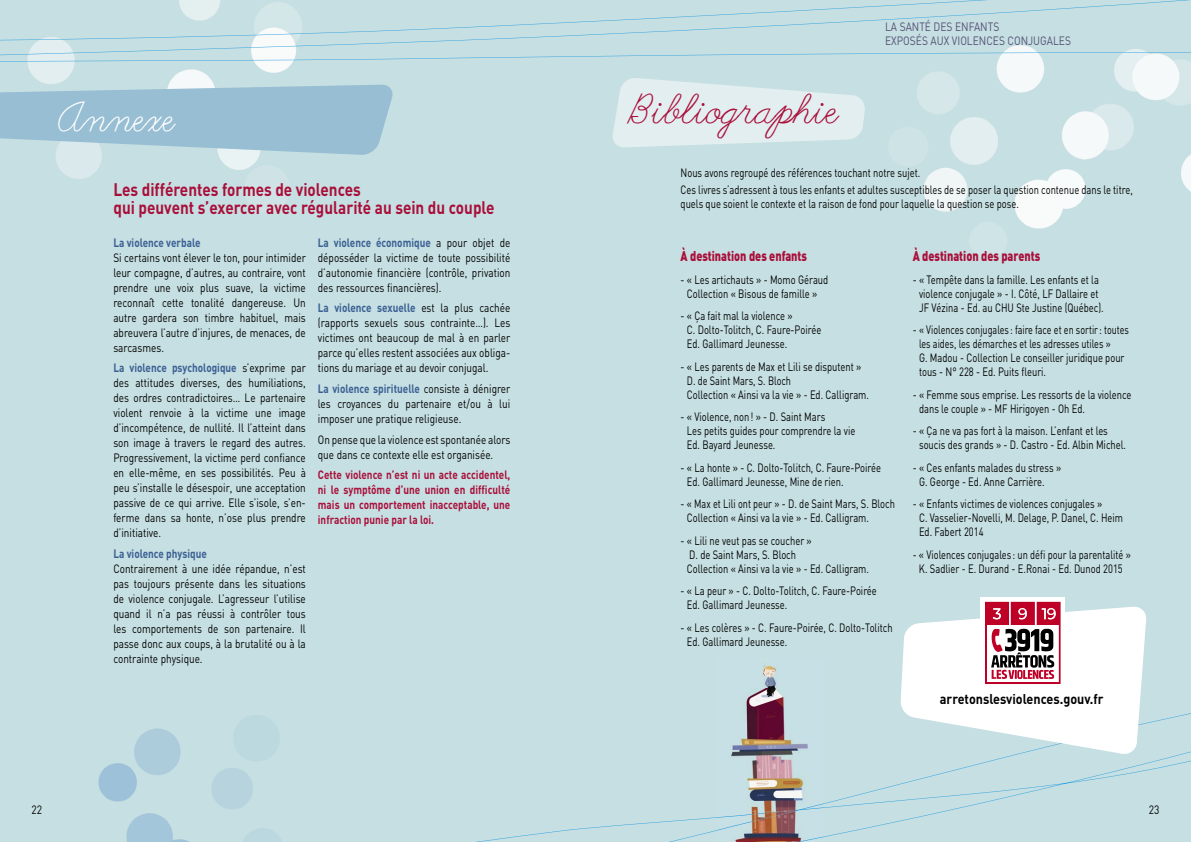
<style>
.page{position:relative;width:1191px;height:842px;background:#fff}
.page>*{position:absolute;margin:0;border:0;box-sizing:border-box;transform-origin:0 0}
.t1{font:32px "Abc Cursive";color:#a90f3a}
.t2{font:32px "Abc Cursive";color:#fff;scale:.96 1}
.t3{font:700 18px/18px "DIN";color:#a90f3a;scale:.85 1}
.t4{font:900 14px "DIN";color:#a90f3a;scale:.78 1}
.t5{font:700 14px "DIN";color:#000;scale:.9 1}
.t6{font:12px/14px "DIN";color:#000;scale:.78 1}
.t7{font:12px/15px "DIN";color:#000;text-align:justify;scale:.83 1}
.t8{font:700 12px/15px "DIN";color:#a90f3a;text-align:justify;scale:.83 1}
.t9{font:12px/14.4px "DIN";color:#000;text-align:center;scale:.77 1}
.t10{font:12px/14px "DIN";color:#545174;scale:.85 1}
.t11{font:700 12px "DIN";color:#3a5f93;scale:.83 1}
.t12{font:12px "DIN";color:#000;scale:.85 1}
.s1{font-weight:700;color:#3a5f93}
</style>
<div class="page">
<div style="left:0;top:0;width:598px;height:842px;background:#c6dfe2"></div>
<img style="left:28px;top:64px;width:356px;height:115px">
<img style="left:98px;top:728px;width:184px;height:114px">
<svg style="left:0;top:0;width:1191px;height:64px"></svg>
<div style="left:476px;top:703px;width:715px;height:139px;background:#c6dfe2"></div>
<svg style="left:611px;top:77px;width:254px;height:71px"></svg>
<svg style="left:0;top:85px;width:393px;height:70px"></svg>
<img style="left:717px;top:658px;width:106px;height:184px">
<img style="left:717px;top:803px;width:106px;height:20px">
<img style="left:717px;top:823px;width:32px;height:7px">
<img style="left:796px;top:836px;width:27px;height:6px">
<svg style="left:985px;top:601px;width:76px;height:1px"></svg>
<svg style="left:900px;top:602px;width:246px;height:153px"></svg>
<h1 class="t2" style="left:58px;top:96px;width:123px">Annexe</h1>
<h2 class="t3" style="left:113px;top:180px;width:450px">Les différentes formes de violences<br>qui peuvent s’exercer avec régularité au sein du couple</h2>
<p class="t11" style="left:113px;top:234px;width:106px">La violence verbale</p>
<p class="t7" style="left:113px;top:250px;width:233px">Si certains vont élever le ton, pour intimider leur compagne, d’autres, au contraire, vont prendre une voix plus suave, la victime reconnaît cette tonalité dangereuse. Un autre gardera son timbre habituel, mais abreuvera l’autre d’injures, de menaces, de sarcasmes.</p>
<p class="t7" style="left:113px;top:360px;width:233px"><span class="s1">La violence psychologique</span> s’exprime par des attitudes diverses, des humiliations, des ordres contradictoires… Le partenaire violent renvoie à la victime une image d’incompétence, de nullité. Il l’atteint dans son image à travers le regard des autres.<br>Progressivement, la victime perd confiance en elle-même, en ses possibilités. Peu à peu s’installe le désespoir, une acceptation passive de ce qui arrive. Elle s’isole, s’en&shy;ferme dans sa honte, n’ose plus prendre d’initiative.</p>
<p class="t11" style="left:113px;top:546px;width:114px">La violence physique</p>
<p class="t7" style="left:113px;top:561px;width:233px">Contrairement à une idée répandue, n’est pas toujours présente dans les situations de violence conjugale. L’agresseur l’utilise quand il n’a pas réussi à contrôler tous les comportements de son partenaire. Il passe donc aux coups, à la brutalité ou à la contrainte physique.</p>
<p class="t7" style="left:318px;top:235px;width:233px"><span class="s1">La violence économique</span> a pour objet de déposséder la victime de toute possibilité d’autonomie financière (contrôle, privation des ressources financières).</p>
<p class="t7" style="left:318px;top:300px;width:233px"><span class="s1">La violence sexuelle</span> est la plus cachée (rapports sexuels sous contrainte…). Les victimes ont beaucoup de mal à en parler parce qu’elles restent associées aux obliga&shy;tions du mariage et au devoir conjugal.</p>
<p class="t7" style="left:318px;top:381px;width:233px"><span class="s1">La violence spirituelle</span> consiste à dénigrer les croyances du partenaire et/ou à lui imposer une pratique religieuse.</p>
<p class="t7" style="left:318px;top:432px;width:233px">On pense que la violence est spontanée alors que dans ce contexte elle est organisée.</p>
<p class="t8" style="left:318px;top:467px;width:233px">Cette violence n’est ni un acte accidentel, ni le symptôme d’une union en difficulté mais un comportement inacceptable, une infraction punie par la loi.</p>
<h1 class="t1" style="left:626px;top:88px;width:213px">Bibliographie</h1>
<p class="t10" style="left:885px;top:20px;width:220px">LA SANTÉ DES ENFANTS<br>EXPOSÉS AUX VIOLENCES CONJUGALES</p>
<p class="t6" style="left:680px;top:164px;width:581px;line-height:16.8px">Nous avons regroupé des références touchant notre sujet.<br>Ces livres s’adressent à tous les enfants et adultes susceptibles de se poser la question contenue dans le titre,</p>
<p class="t6" style="left:680px;top:196px;width:435px">quels que soient le contexte et la raison de fond pour laquelle la question se pose.</p>
<p class="t4" style="left:680px;top:247px;width:164px">À destination des enfants</p>
<p class="t6" style="left:680px;top:272px;width:191px;text-align:center">- « Les artichauts » - Momo Géraud<br>Collection « Bisous de famille »</p>
<p class="t6" style="left:687px;top:308px;width:174px;text-indent:-6px">- « Ça fait mal la violence »<br>C. Dolto-Tolitch, C. Faure-Poirée<br>Ed. Gallimard Jeunesse.</p>
<p class="t6" style="left:687px;top:359px;width:235px;text-indent:-6px">- « Les parents de Max et Lili se disputent »<br>D. de Saint Mars, S. Bloch<br>Collection « Ainsi va la vie » - Ed. Calligram.</p>
<p class="t6" style="left:687px;top:409px;width:217px;text-indent:-6px">- « Violence, non ! » - D. Saint Mars<br>Les petits guides pour comprendre la vie<br>Ed. Bayard Jeunesse.</p>
<p class="t6" style="left:687px;top:460px;width:250px;text-indent:-6px">- « La honte » - C. Dolto-Tolitch, C. Faure-Poirée<br>Ed. Gallimard Jeunesse, Mine de rien.</p>
<p class="t6" style="left:687px;top:496px;width:268px;text-indent:-6px">- « Max et Lili ont peur » - D. de Saint Mars, S. Bloch<br>Collection « Ainsi va la vie » - Ed. Calligram.</p>
<p class="t6" style="left:687px;top:533px;width:235px;text-indent:-6px">- « Lili ne veut pas se coucher »<br>D. de Saint Mars, S. Bloch<br>Collection « Ainsi va la vie » - Ed. Calligram.</p>
<p class="t6" style="left:687px;top:584px;width:245px;text-indent:-6px">- « La peur » - C. Dolto-Tolitch, C. Faure-Poirée<br>Ed. Gallimard Jeunesse.</p>
<p class="t6" style="left:687px;top:620px;width:265px;text-indent:-6px">- « Les colères » - C. Faure-Poirée, C. Dolto-Tolitch<br>Ed. Gallimard Jeunesse.</p>
<p class="t4" style="left:912px;top:247px;width:165px">À destination des parents</p>
<p class="t6" style="left:912px;top:272px;width:246px;text-align:center">- « Tempête dans la famille. Les enfants et la violence conjugale » - I. Côté, LF Dallaire et<br>JF Vézina - Ed. au CHU Ste Justine (Québec).</p>
<p class="t6" style="left:919px;top:322px;width:271px;text-indent:-6px">- « Violences conjugales : faire face et en sortir : toutes les aides, les démarches et les adresses utiles »<br>G. Madou - Collection Le conseiller juridique pour tous - N° 228 - Ed. Puits fleuri.</p>
<p class="t6" style="left:919px;top:387px;width:274px;text-indent:-6px">- « Femme sous emprise. Les ressorts de la violence dans le couple » - MF Hirigoyen - Oh Ed.</p>
<p class="t6" style="left:919px;top:423px;width:267px;text-indent:-6px">- « Ça ne va pas fort à la maison. L’enfant et les soucis des grands » - D. Castro - Ed. Albin Michel.</p>
<p class="t6" style="left:919px;top:460px;width:184px;text-indent:-6px">- « Ces enfants malades du stress »<br>G. George - Ed. Anne Carrière.</p>
<p class="t6" style="left:919px;top:496px;width:263px;text-indent:-6px">- « Enfants victimes de violences conjugales »<br>C. Vasselier-Novelli, M. Delage, P. Danel, C. Heim<br>Ed. Fabert 2014</p>
<p class="t9" style="left:912px;top:547px;width:285px">- « Violences conjugales : un défi pour la parentalité »<br>K. Sadlier - E. Durand - E.Ronai - Ed. Dunod 2015</p>
<p class="t5" style="left:940px;top:690px;width:183px">arretonslesviolences.gouv.fr</p>
<p class="t12" style="left:32px;top:802px;width:14px">22</p>
<p class="t12" style="left:1148px;top:802px;width:14px">23</p>
</div>
